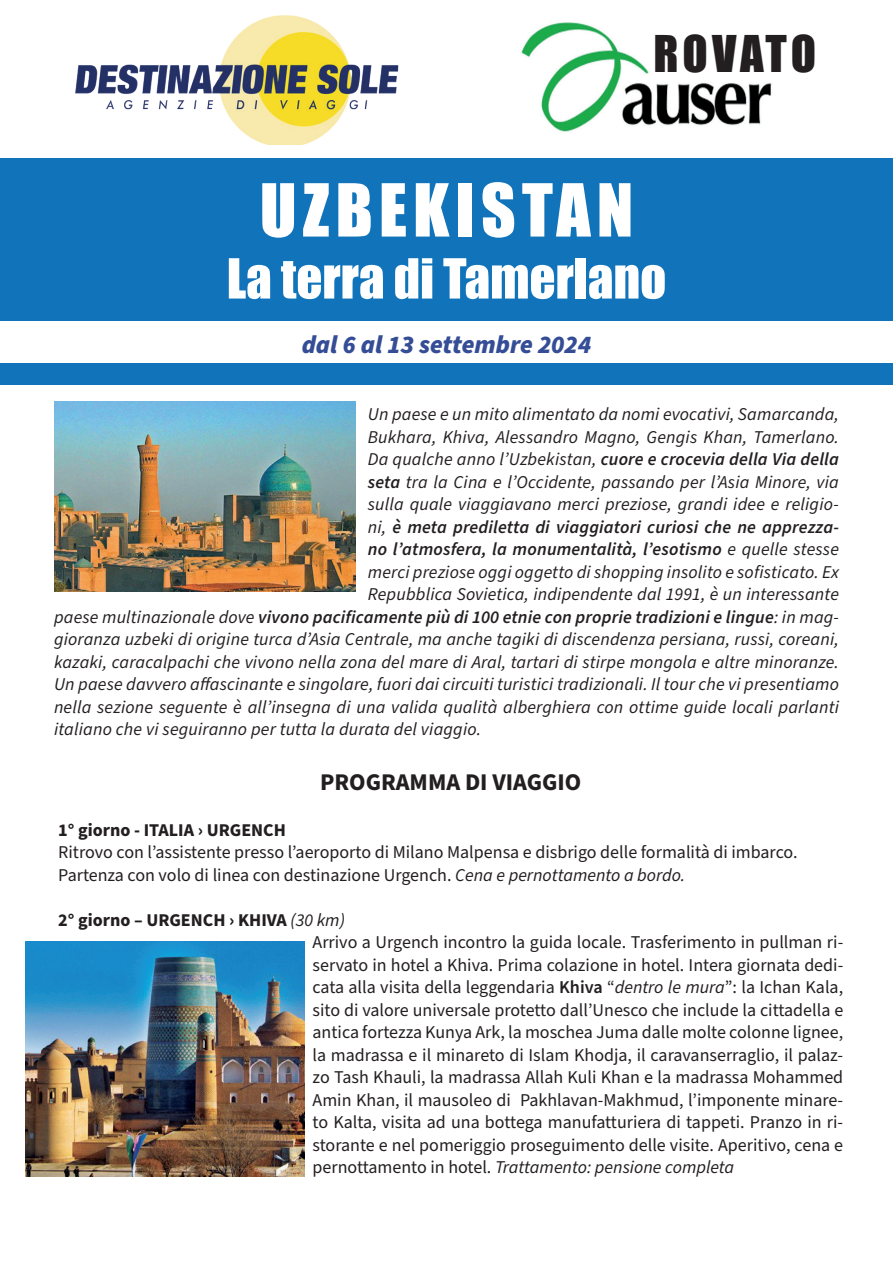
<style>
.page{position:relative;width:893px;height:1263px;background:#fff}
.page>*{position:absolute;margin:0;border:0;box-sizing:border-box;transform-origin:0 0}
.t1{font:67.5px "Impact";letter-spacing:.09em;color:#fff}
.t2{font:51px "Impact";color:#fff}
.t3{font:46.5px "Impact";letter-spacing:.09em;color:#231f20}
.t4{font:italic 900 25.5px "Source Sans Pro";color:#354d96}
.t5{font:700 24px "Source Sans Pro";color:#231f20}
.t6{font:18px/22.5px "Source Sans Pro";color:#231f20}
.t7{font:italic 18px "Source Sans Pro";letter-spacing:.01em;color:#231f20}
.t8{font:italic 600 18px "Source Sans Pro";letter-spacing:.01em;color:#231f20}
.t9{font:700 18px "Source Sans Pro";color:#231f20}
.s1{font-weight:400}
.s2{font-weight:600}
.s3{font-style:italic}
.s4{font-weight:700}
</style>
<div class="page">
<div style="left:0;top:158px;width:893px;height:162px;background:#1174bb"></div>
<div style="left:0;top:363px;width:893px;height:22px;background:#1174bb"></div>
<img style="left:75px;top:15px;width:324px;height:130px">
<img style="left:521px;top:22px;width:251px;height:110px">
<img style="left:26px;top:941px;width:278px;height:235px">
<img style="left:54px;top:402px;width:301px;height:189px">
<h3 class="t3" style="left:653px;top:17px;width:164px">ROVATO</h3>
<h1 class="t1" style="left:260px;top:158px;width:375px">UZBEKISTAN</h1>
<h2 class="t2" style="left:227px;top:239px;width:441px">La terra di Tamerlano</h2>
<h3 class="t4" style="left:302px;top:327px;width:291px">dal 6 al 13 settembre 2024</h3>
<p class="t7" style="left:368px;top:402px;width:473px">Un paese e un mito alimentato da nomi evocativi, Samarcanda,</p>
<p class="t7" style="left:368px;top:425px;width:473px">Bukhara, Khiva, Alessandro Magno, Gengis Khan, Tamerlano.</p>
<p class="t8" style="left:368px;top:447px;width:473px"><span class="s1">Da qualche anno l’Uzbekistan,</span> cuore e crocevia della Via della</p>
<p class="t7" style="left:368px;top:470px;width:473px"><span class="s2">seta</span> tra la Cina e l’Occidente, passando per l’Asia Minore, via</p>
<p class="t7" style="left:368px;top:492px;width:473px">sulla quale viaggiavano merci preziose, grandi idee e religio-</p>
<p class="t8" style="left:368px;top:515px;width:473px"><span class="s1">ni,</span> è meta prediletta di viaggiatori curiosi che ne apprezza-</p>
<p class="t8" style="left:368px;top:537px;width:473px">no l’atmosfera, la monumentalità, l’esotismo <span class="s1">e quelle stesse</span></p>
<p class="t7" style="left:368px;top:560px;width:473px">merci preziose oggi oggetto di shopping insolito e sofisticato. Ex</p>
<p class="t7" style="left:368px;top:582px;width:473px">Repubblica Sovietica, indipendente dal 1991, è un interessante</p>
<p class="t8" style="left:54px;top:605px;width:786px"><span class="s1">paese multinazionale dove</span> vivono pacificamente più di 100 etnie con proprie tradizioni e lingue<span class="s1">: in mag-</span></p>
<p class="t7" style="left:54px;top:627px;width:786px">gioranza uzbeki di origine turca d’Asia Centrale, ma anche tagiki di discendenza persiana, russi, coreani,</p>
<p class="t7" style="left:54px;top:650px;width:786px">kazaki, caracalpachi che vivono nella zona del mare di Aral, tartari di stirpe mongola e altre minoranze.</p>
<p class="t7" style="left:54px;top:672px;width:786px">Un paese davvero affascinante e singolare, fuori dai circuiti turistici tradizionali. Il tour che vi presentiamo</p>
<p class="t7" style="left:54px;top:695px;width:786px">nella sezione seguente è all’insegna di una valida qualità alberghiera con ottime guide locali parlanti</p>
<p class="t7" style="left:54px;top:717px;width:429px">italiano che vi seguiranno per tutta la durata del viaggio.</p>
<h3 class="t5" style="left:320px;top:765px;width:263px">PROGRAMMA DI VIAGGIO</h3>
<p class="t9" style="left:58px;top:817px;width:229px">1° giorno - ITALIA › URGENCH</p>
<p class="t6" style="left:58px;top:841px;width:741px">Ritrovo con l’assistente presso l’aeroporto di Milano Malpensa e disbrigo delle formalità di imbarco.<br>Partenza con volo di linea con destinazione Urgench. <span class="s3">Cena e pernottamento a bordo.</span></p>
<p class="t6" style="left:313px;top:909px;width:532px;text-indent:-254px"><span class="s4">2° giorno – URGENCH › KHIVA</span> <span class="s3">(30 km)<br></span>Arrivo a Urgench incontro la guida locale. Trasferimento in pullman ri&shy;servato in hotel a Khiva. Prima colazione in hotel. Intera giornata dedi&shy;cata alla visita della leggendaria <span class="s2">Khiva</span> “<span class="s3">dentro le mura</span>”: la Ichan Kala, sito di valore universale protetto dall’Unesco che include la cittadella e antica fortezza Kunya Ark, la moschea Juma dalle molte colonne lignee, la madrassa e il minareto di Islam Khodja, il caravanserraglio, il palaz&shy;zo Tash Khauli, la madrassa Allah Kuli Khan e la madrassa Mohammed Amin Khan, il mausoleo di Pakhlavan-Makhmud, l’imponente minare&shy;to Kalta, visita ad una bottega manufatturiera di tappeti. Pranzo in ri&shy;storante e nel pomeriggio proseguimento delle visite. Aperitivo, cena e pernottamento in hotel. <span class="s3">Trattamento: pensione completa</span></p>
</div>
